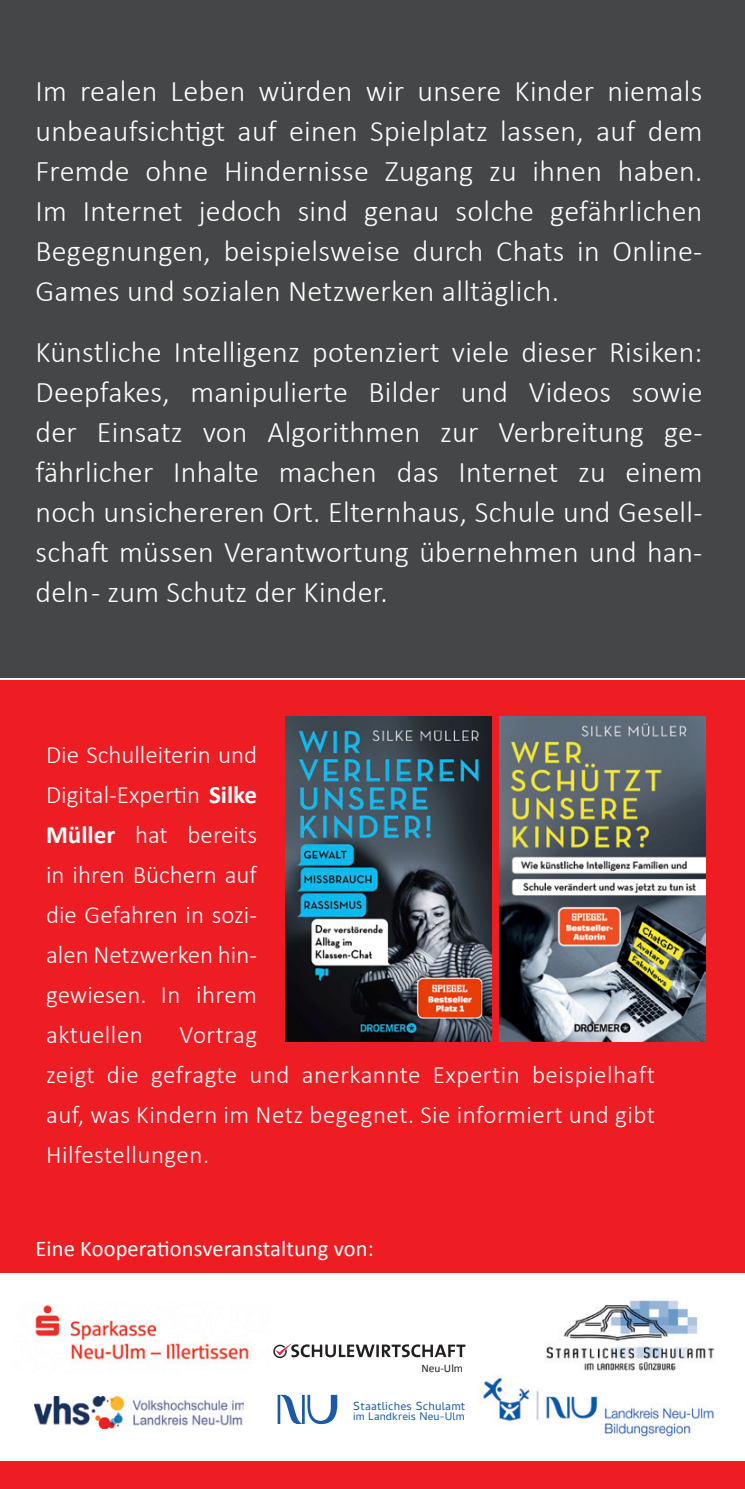
<style>
.page{position:relative;width:745px;height:1489px;background:#fff}
.page>*{position:absolute;margin:0;border:0;box-sizing:border-box;transform-origin:0 0}
.t1{font:300 30px/40px "Calibri";letter-spacing:.01em;color:#fff;text-align:justify}
.t2{font:300 25px/40px "Calibri";letter-spacing:.02em;color:#fff;text-align:justify}
.t3{font:22.5px "Calibri";letter-spacing:.005em;color:#fff}
.t4{font:14.75px "Cambay Devanagari";letter-spacing:.015em;color:#1b5aa9}
.t5{font:14px "Cambay Devanagari";letter-spacing:.01em;color:#1b5aa9}
.t6{font:11.5px "Calibri";color:#231f20}
.s1{font-weight:700}
</style>
<div class="page">
<div style="left:0;top:680px;width:744px;height:808px;background:#ee1d23"></div>
<div style="left:0;top:1273px;width:744px;height:187px;background:#fff"></div>
<div style="left:0;top:0;width:744px;height:677px;background:#454647"></div>
<svg style="left:277px;top:1394px;width:60px;height:29px"></svg>
<img style="left:483px;top:1377px;width:231px;height:61px">
<div style="left:541px;top:1295px;width:176px;height:84px;background:#fff"></div>
<img style="left:546px;top:1300px;width:169px;height:71px">
<img style="left:285px;top:716px;width:205px;height:325px">
<img style="left:499px;top:716px;width:205px;height:325px">
<img style="left:34px;top:1396px;width:209px;height:31px">
<img style="left:35px;top:1304px;width:214px;height:59px">
<svg style="left:273px;top:1343px;width:192px;height:14px"></svg>
<p class="t1" style="left:35px;top:70px;width:668px">Im realen Leben würden wir unsere Kinder niemals unbeaufsichtigt auf einen Spielplatz lassen, auf dem Fremde ohne Hindernisse Zugang zu ihnen haben.<br>Im Internet jedoch sind genau solche gefährlichen Begegnungen, beispielsweise durch Chats in Online-Games und sozialen Netzwerken alltäglich.</p>
<p class="t1" style="left:35px;top:331px;width:668px">Künstliche Intelligenz potenziert viele dieser Risiken:<br>Deepfakes, manipulierte Bilder und Videos sowie der Einsatz von Algorithmen zur Verbreitung ge&shy;fährlicher Inhalte machen das Internet zu einem noch unsichereren Ort. Elternhaus, Schule und Gesell&shy;schaft müssen Verantwortung übernehmen und han&shy;deln - zum Schutz der Kinder.</p>
<p class="t2" style="left:46px;top:734px;width:212px">Die Schulleiterin und Digital-Expertin <span class="s1">Silke Müller</span> hat bereits in ihren Büchern auf die Gefahren in sozi&shy;alen Netzwerken hin&shy;gewiesen. In ihrem aktuellen</p>
<p class="t2" style="left:46px;top:1014px;width:610px;text-align:left;text-indent:133px">Vortrag<br>zeigt die gefragte und anerkannte Expertin beispielhaft auf, was Kindern im Netz begegnet. Sie informiert und gibt Hilfestellungen.</p>
<p class="t3" style="left:35px;top:1234px;width:339px">Eine Kooperationsveranstaltung von:</p>
<p class="t6" style="left:421px;top:1360px;width:43px">Neu-Ulm</p>
<p class="t4" style="left:353px;top:1398px;width:113px">Staatliches Schulamt</p>
<p class="t5" style="left:353px;top:1409px;width:113px">im Landkreis Neu-Ulm</p>
</div>
